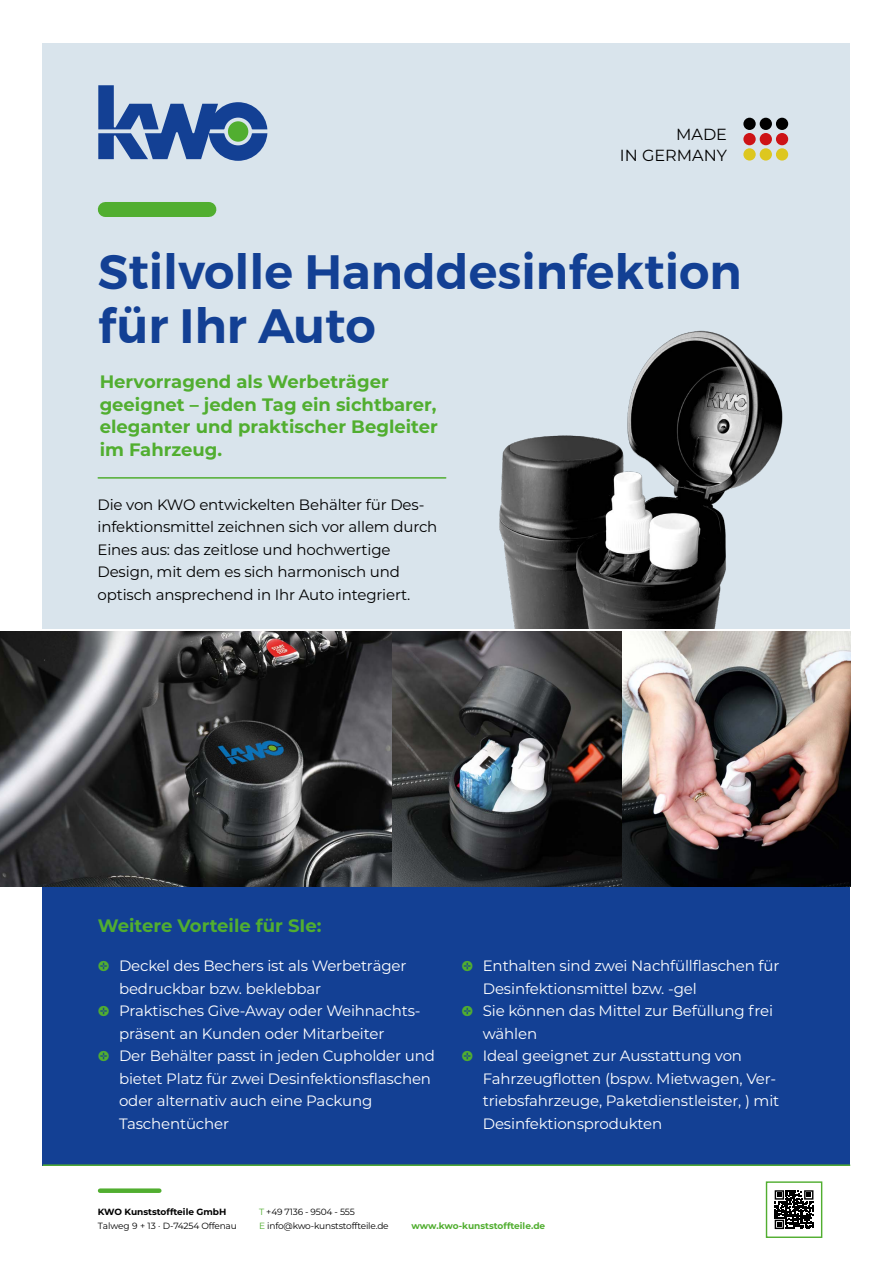
<style>
.page{position:relative;width:893px;height:1263px;background:#fff}
.page>*{position:absolute;margin:0;border:0;box-sizing:border-box;transform-origin:0 0}
.t1{font:600 48px/54px "Montserrat";color:#134094}
.t2{font:700 18px/22.5px "Montserrat";color:#51ae30}
.t3{font:16.05px/20.1px "Montserrat";color:#000;text-align:right}
.t4{font:15px "Montserrat";letter-spacing:-.01em;color:#fff}
.t5{font:15px/22.5px "Montserrat";letter-spacing:-.01em;color:#000}
.t6{font:9px/13.5px "Montserrat";letter-spacing:-.02em;color:#000}
.t7{font:700 9px "Montserrat";color:#51ae30}
.t8{font:700 9px "Montserrat";color:#000}
.s1{font-family:"Klavika Arrows";font-weight:500;color:#51ae30}
.s2{color:#51ae30}
</style>
<div class="page">
<div style="left:43px;top:870px;width:807px;height:296px;background:#134094"></div>
<div style="left:43px;top:43px;width:807px;height:585px;background:#d9e4ec"></div>
<img style="left:0;top:631px;width:850px;height:256px">
<img style="left:446px;top:330px;width:337px;height:298px">
<hr style="left:98px;top:477px;width:348px;height:2px;background:#51ae30">
<hr style="left:43px;top:1164px;width:807px;height:2px;background:#51ae30">
<svg style="left:98px;top:85px;width:169px;height:76px"></svg>
<div style="left:105px;top:202px;width:104px;height:15px;background:#51ae30"></div>
<div style="left:100px;top:1188px;width:59px;height:5px;background:#51ae30"></div>
<div style="left:776px;top:118px;width:12px;height:12px;background:#000;border-radius:50%"></div>
<div style="left:760px;top:118px;width:12px;height:12px;background:#000;border-radius:50%"></div>
<div style="left:743px;top:118px;width:13px;height:12px;background:#000;border-radius:50%"></div>
<div style="left:776px;top:133px;width:12px;height:12px;background:#cd1316;border-radius:50%"></div>
<div style="left:760px;top:133px;width:12px;height:12px;background:#cd1316;border-radius:50%"></div>
<div style="left:743px;top:133px;width:13px;height:12px;background:#cd1316;border-radius:50%"></div>
<div style="left:776px;top:148px;width:12px;height:13px;background:#ddc71f;border-radius:50%"></div>
<div style="left:760px;top:148px;width:12px;height:13px;background:#ddc71f;border-radius:50%"></div>
<svg style="left:743px;top:148px;width:13px;height:13px"></svg>
<div style="left:766px;top:1181px;width:56px;height:57px;border:1px solid #51ae30"></div>
<svg style="left:774px;top:1190px;width:40px;height:40px"></svg>
<svg style="left:775px;top:1190px;width:38px;height:39px"></svg>
<p class="t3" style="left:620px;top:124px;width:109px">MADE<br>IN GERMANY</p>
<h1 class="t1" style="left:98px;top:245px;width:645px">Stilvolle Handdesinfektion für Ihr Auto</h1>
<p class="t2" style="left:100px;top:370px;width:340px">Hervorragend als Werbeträger geeignet – jeden Tag ein sichtbarer, eleganter und praktischer Begleiter im Fahrzeug.</p>
<p class="t5" style="left:97px;top:492px;width:341px">Die von KWO entwickelten Behälter für Des&shy;infektionsmittel zeichnen sich vor allem durch Eines aus: das zeitlose und hochwertige Design, mit dem es sich harmonisch und optisch ansprechend in Ihr Auto integriert.</p>
<p class="t2" style="left:98px;top:913px;width:225px">Weitere Vorteile für SIe:</p>
<p class="t4" style="left:98px;top:956px;width:310px"><span class="s1">$</span> Deckel des Bechers ist als Werbeträger</p>
<p class="t4" style="left:119px;top:978px;width:204px">bedruckbar bzw. beklebbar</p>
<p class="t4" style="left:98px;top:1001px;width:323px"><span class="s1">$</span> Praktisches Give-Away oder Weihnachts-</p>
<p class="t4" style="left:119px;top:1023px;width:267px">präsent an Kunden oder Mitarbeiter</p>
<p class="t4" style="left:98px;top:1046px;width:339px"><span class="s1">$</span> Der Behälter passt in jeden Cupholder und</p>
<p class="t4" style="left:119px;top:1068px;width:314px">bietet Platz für zwei Desinfektionsflaschen</p>
<p class="t4" style="left:119px;top:1091px;width:255px">oder alternativ auch eine Packung</p>
<p class="t4" style="left:119px;top:1113px;width:112px">Taschentücher</p>
<p class="t4" style="left:461px;top:956px;width:319px"><span class="s1">$</span> Enthalten sind zwei Nachfüllflaschen für</p>
<p class="t4" style="left:483px;top:978px;width:216px">Desinfektionsmittel bzw. -gel</p>
<p class="t4" style="left:461px;top:1001px;width:313px"><span class="s1">$</span> Sie können das Mittel zur Befüllung frei</p>
<p class="t4" style="left:483px;top:1023px;width:56px">wählen</p>
<p class="t4" style="left:461px;top:1046px;width:282px"><span class="s1">$</span> Ideal geeignet zur Ausstattung von</p>
<p class="t4" style="left:483px;top:1068px;width:295px">Fahrzeugflotten (bspw. Mietwagen, Ver-</p>
<p class="t4" style="left:483px;top:1091px;width:298px">triebsfahrzeuge, Paketdienstleister, ) mit</p>
<p class="t4" style="left:483px;top:1113px;width:181px">Desinfektionsprodukten</p>
<p class="t8" style="left:98px;top:1206px;width:130px">KWO Kunststoffteile GmbH</p>
<p class="t6" style="left:98px;top:1219px;width:141px">Talweg 9 + 13 · D-74254 Offenau</p>
<p class="t6" style="left:259px;top:1205px;width:131px"><span class="s2">T</span> +49 7136 - 9504 - 555<br><span class="s2">E</span> info@kwo-kunststoffteile.de</p>
<p class="t7" style="left:412px;top:1219px;width:135px">www.kwo-kunststoffteile.de</p>
</div>
